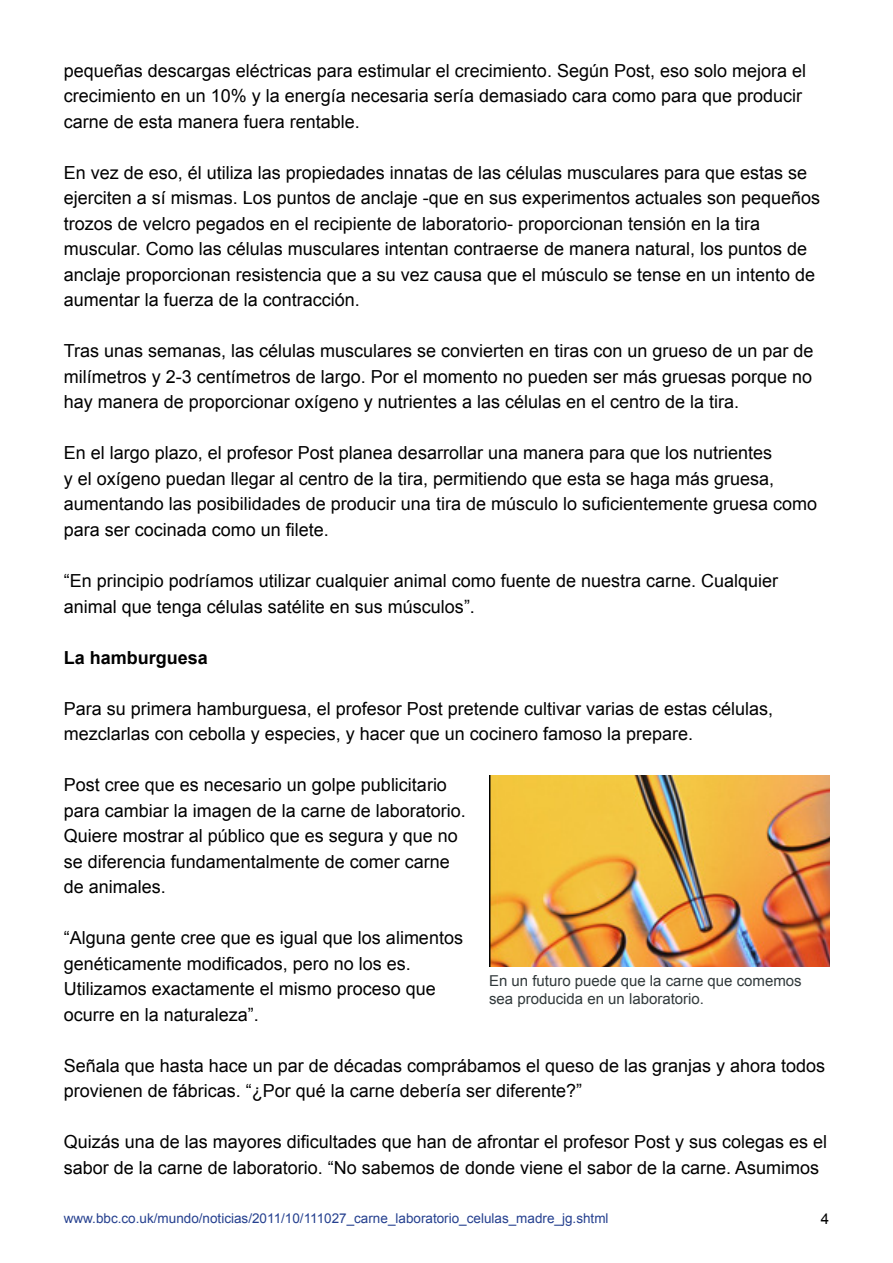
<style>
.page{position:relative;width:893px;height:1263px;background:#fff}
.page>*{position:absolute;margin:0;border:0;box-sizing:border-box;transform-origin:0 0}
.t1{font:18px/25.5px "Arial";color:#000}
.t2{font:700 18px "Arial";color:#000}
.t3{font:15px/18px "Arial";color:#31393b}
.t4{font:15px "Arial";color:#000}
.t5{font:13.5px "Arial";color:#25408f}
</style>
<div class="page">
<img style="left:489px;top:775px;width:340px;height:192px">
<p class="t1" style="left:64px;top:58px;width:744px">pequeñas descargas eléctricas para estimular el crecimiento. Según Post, eso solo mejora el crecimiento en un 10% y la energía necesaria sería demasiado cara como para que producir carne de esta manera fuera rentable.</p>
<p class="t1" style="left:64px;top:160px;width:758px">En vez de eso, él utiliza las propiedades innatas de las células musculares para que estas se ejerciten a sí mismas. Los puntos de anclaje -que en sus experimentos actuales son pequeños trozos de velcro pegados en el recipiente de laboratorio- proporcionan tensión en la tira muscular. Como las células musculares intentan contraerse de manera natural, los puntos de anclaje proporcionan resistencia que a su vez causa que el músculo se tense en un intento de aumentar la fuerza de la contracción.</p>
<p class="t1" style="left:64px;top:339px;width:751px;text-align:justify">Tras unas semanas, las células musculares se convierten en tiras con un grueso de un par de milímetros y 2-3 centímetros de largo. Por el momento no pueden ser más gruesas porque no hay manera de proporcionar oxígeno y nutrientes a las células en el centro de la tira.</p>
<p class="t1" style="left:64px;top:441px;width:755px">En el largo plazo, el profesor Post planea desarrollar una manera para que los nutrientes<br>y el oxígeno puedan llegar al centro de la tira, permitiendo que esta se haga más gruesa, aumentando las posibilidades de producir una tira de músculo lo suficientemente gruesa como para ser cocinada como un filete.</p>
<p class="t1" style="left:64px;top:568px;width:716px">“En principio podríamos utilizar cualquier animal como fuente de nuestra carne. Cualquier animal que tenga células satélite en sus músculos”.</p>
<p class="t2" style="left:64px;top:645px;width:146px">La hamburguesa</p>
<p class="t1" style="left:64px;top:696px;width:711px">Para su primera hamburguesa, el profesor Post pretende cultivar varias de estas células, mezclarlas con cebolla y especies, y hacer que un cocinero famoso la prepare.</p>
<p class="t1" style="left:64px;top:772px;width:404px">Post cree que es necesario un golpe publicitario para cambiar la imagen de la carne de laboratorio.<br>Quiere mostrar al público que es segura y que no se diferencia fundamentalmente de comer carne de animales.</p>
<p class="t1" style="left:64px;top:925px;width:401px">“Alguna gente cree que es igual que los alimentos genéticamente modificados, pero no los es.<br>Utilizamos exactamente el mismo proceso que ocurre en la naturaleza”.</p>
<p class="t1" style="left:64px;top:1053px;width:763px">Señala que hasta hace un par de décadas comprábamos el queso de las granjas y ahora todos provienen de fábricas. “¿Por qué la carne debería ser diferente?”</p>
<p class="t1" style="left:64px;top:1129px;width:765px">Quizás una de las mayores dificultades que han de afrontar el profesor Post y sus colegas es el sabor de la carne de laboratorio. “No sabemos de donde viene el sabor de la carne. Asumimos</p>
<p class="t3" style="left:489px;top:972px;width:314px">En un futuro puede que la carne que comemos sea producida en un laboratorio.</p>
<p class="t5" style="left:64px;top:1209px;width:546px">www.bbc.co.uk/mundo/noticias/2011/10/111027_carne_laboratorio_celulas_madre_jg.shtml</p>
<p class="t4" style="left:821px;top:1208px;width:10px">4</p>
</div>
